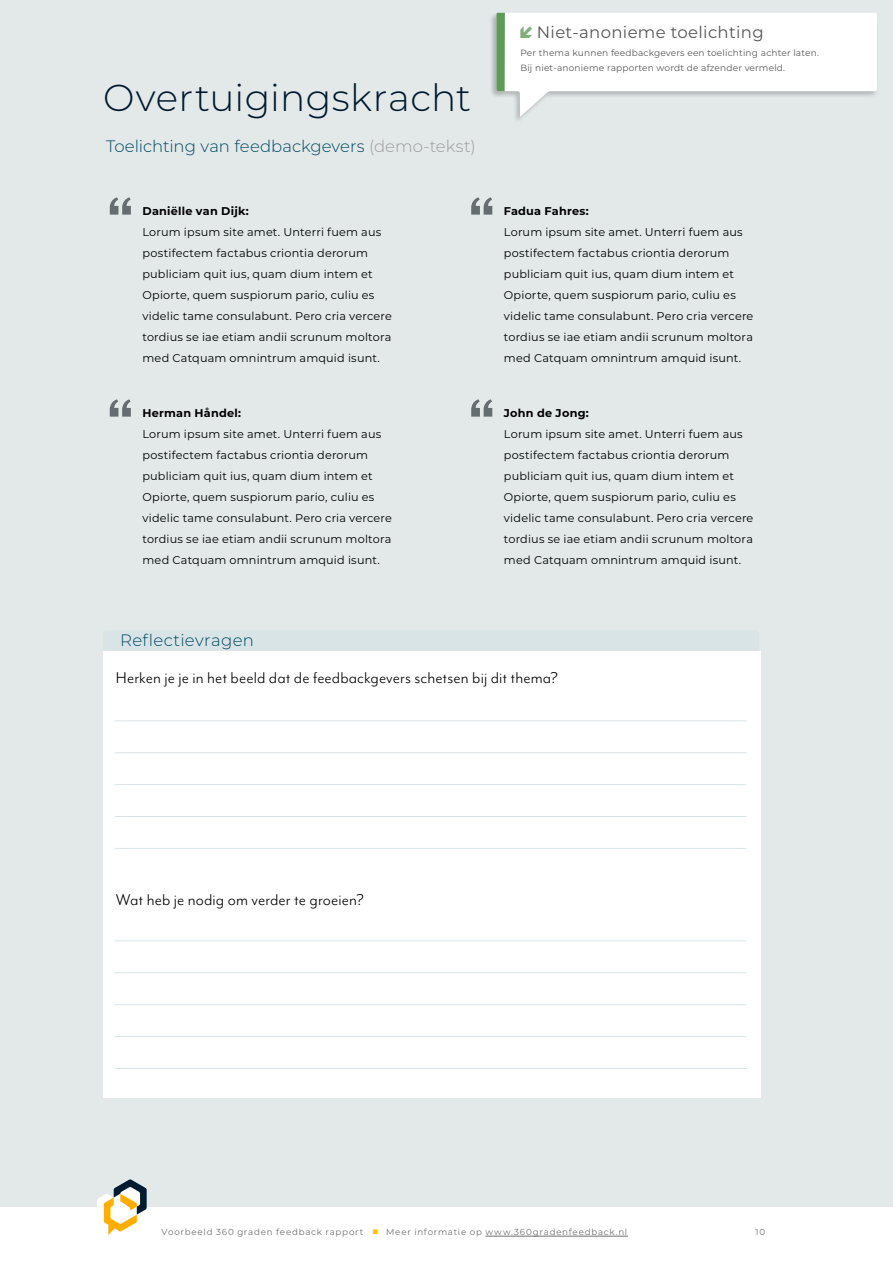
<style>
.page{position:relative;width:893px;height:1263px;background:#fff}
.page>*{position:absolute;margin:0;border:0;box-sizing:border-box;transform-origin:0 0}
.t1{font:800 63px "Mr Eaves Mod OT";color:#656d71}
.t2{font:300 37.5px "Montserrat";letter-spacing:.01em;color:#001a2e}
.t3{font:18px "Mr Eaves Mod OT";letter-spacing:.005em;color:#000}
.t4{font:300 16.5px "Montserrat";letter-spacing:.005em;color:#004960}
.t5{font:16.5px "Montserrat";letter-spacing:.02em;color:#575756}
.t6{font:11.25px/21px "Montserrat";letter-spacing:.015em;color:#000}
.t7{font:700 11.25px "Montserrat";letter-spacing:.02em;color:#000}
.t8{font:9px/15px "Montserrat";letter-spacing:.02em;color:#575756}
.t9{font:8.7px "Montserrat";letter-spacing:.085em;color:#706f6f}
.s1{color:#9d9d9c}
.s2{color:#ffc200}
</style>
<div class="page">
<div style="left:0;top:0;width:893px;height:1206px;background:#e3e8e9"></div>
<svg style="left:97px;top:1179px;width:50px;height:56px"></svg>
<hr style="left:485px;top:1236px;width:143px;height:1px;background:#706f6f">
<div style="left:103px;top:651px;width:657px;height:446px;background:#fff"></div>
<hr style="left:115px;top:720px;width:631px;height:1px;background:#d9e4e7">
<hr style="left:115px;top:752px;width:631px;height:1px;background:#d9e4e7">
<hr style="left:115px;top:784px;width:631px;height:1px;background:#d9e4e7">
<hr style="left:115px;top:816px;width:631px;height:1px;background:#d9e4e7">
<hr style="left:115px;top:848px;width:631px;height:1px;background:#d9e4e7">
<hr style="left:115px;top:941px;width:631px;height:1px;background:#d9e4e7">
<hr style="left:115px;top:972px;width:631px;height:1px;background:#d9e4e7">
<hr style="left:115px;top:1004px;width:631px;height:1px;background:#d9e4e7">
<hr style="left:115px;top:1036px;width:631px;height:1px;background:#d9e4e7">
<hr style="left:115px;top:1068px;width:631px;height:1px;background:#d9e4e7">
<div style="left:489px;top:12px;width:17px;height:86px;background:#000;opacity:.05"></div>
<svg style="left:496px;top:13px;width:381px;height:104px"></svg>
<h2 class="t2" style="left:103px;top:72px;width:370px">Overtuigingskracht</h2>
<h3 class="t4" style="left:106px;top:135px;width:371px">Toelichting van feedbackgevers <span class="s1">(demo-tekst)</span></h3>
<h3 class="t5" style="left:537px;top:21px;width:228px">Niet-anonieme toelichting</h3>
<p class="t8" style="left:520px;top:45px;width:300px">Per thema kunnen feedbackgevers een toelichting achter laten.<br>Bij niet-anonieme rapporten wordt de afzender vermeld.</p>
<h1 class="t1" style="left:106px;top:180px;width:29px">“</h1>
<p class="t7" style="left:142px;top:203px;width:108px">Daniëlle van Dijk:</p>
<p class="t6" style="left:142px;top:221px;width:251px">Lorum ipsum site amet. Unterri fuem aus postifectem factabus criontia derorum publiciam quit ius, quam dium intem et Opiorte, quem suspiorum pario, culiu es videlic tame consulabunt. Pero cria vercere tordius se iae etiam andii scrunum moltora med Catquam omnintrum amquid isunt.</p>
<h1 class="t1" style="left:468px;top:180px;width:29px">“</h1>
<p class="t7" style="left:504px;top:203px;width:86px">Fadua Fahres:</p>
<p class="t6" style="left:504px;top:221px;width:251px">Lorum ipsum site amet. Unterri fuem aus postifectem factabus criontia derorum publiciam quit ius, quam dium intem et Opiorte, quem suspiorum pario, culiu es videlic tame consulabunt. Pero cria vercere tordius se iae etiam andii scrunum moltora med Catquam omnintrum amquid isunt.</p>
<h1 class="t1" style="left:106px;top:382px;width:29px">“</h1>
<h1 class="t1" style="left:468px;top:382px;width:29px">“</h1>
<p class="t7" style="left:142px;top:405px;width:100px">Herman Håndel:</p>
<p class="t6" style="left:142px;top:423px;width:251px">Lorum ipsum site amet. Unterri fuem aus postifectem factabus criontia derorum publiciam quit ius, quam dium intem et Opiorte, quem suspiorum pario, culiu es videlic tame consulabunt. Pero cria vercere tordius se iae etiam andii scrunum moltora med Catquam omnintrum amquid isunt.</p>
<p class="t7" style="left:504px;top:405px;width:86px">John de Jong:</p>
<p class="t6" style="left:504px;top:423px;width:251px">Lorum ipsum site amet. Unterri fuem aus postifectem factabus criontia derorum publiciam quit ius, quam dium intem et Opiorte, quem suspiorum pario, culiu es videlic tame consulabunt. Pero cria vercere tordius se iae etiam andii scrunum moltora med Catquam omnintrum amquid isunt.</p>
<h3 class="t4" style="left:120px;top:629px;width:135px">Reflectievragen</h3>
<h3 class="t3" style="left:116px;top:667px;width:444px">Herken je je in het beeld dat de feedbackgevers schetsen bij dit thema?</h3>
<h3 class="t3" style="left:116px;top:890px;width:250px">Wat heb je nodig om verder te groeien?</h3>
<p class="t9" style="left:162px;top:1226px;width:467px">Voorbeeld 360 graden feedback rapport <span class="s2">■</span> Meer informatie op www.360gradenfeedback.nl</p>
<p class="t9" style="left:756px;top:1226px;width:11px">10</p>
</div>
